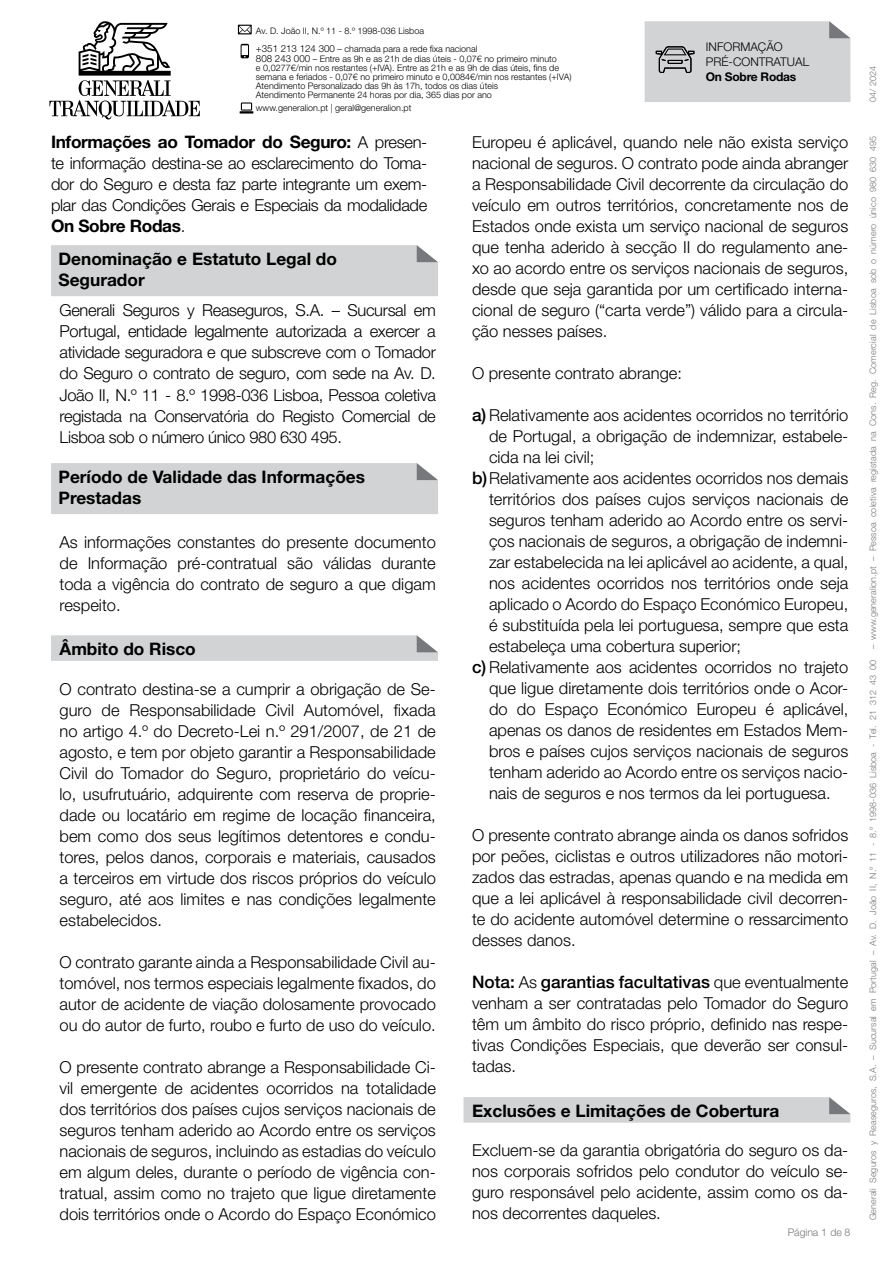
<style>
.page{position:relative;width:893px;height:1263px;background:#fff}
.page>*{position:absolute;margin:0;border:0;box-sizing:border-box;transform-origin:0 0}
.t1{font:700 17.25px/21px "Helvetica Neue LT Std";color:#000}
.t2{font:700 17.25px "Helvetica Neue LT Std";letter-spacing:-.02em;color:#000}
.t3{font:500 17.25px "Helvetica Neue LT Std";color:#000}
.t4{font:300 16.5px/21px "Helvetica Neue LT Std";color:#000;text-align:justify}
.t5{font:300 12px/15px "Helvetica Neue LT Std";color:#000}
.t6{font:700 12px "Helvetica Neue LT Std";letter-spacing:-.02em;color:#000}
.t7{font:300 10.5px "Helvetica Neue LT Std";letter-spacing:-.005em;color:#77787b}
.t8{font:300 9px/9px "Helvetica Neue LT Std";color:#000}
.t9{font:300 9px "Helvetica Neue LT Std";letter-spacing:.01em;color:#77787b}
.s1{font-size:9.75px}
.s2{font-weight:300;font-size:16.5px}
.s3{font-weight:500;font-size:17.25px}
</style>
<div class="page">
<svg style="left:240px;top:102px;width:13px;height:12px"></svg>
<svg style="left:241px;top:44px;width:8px;height:14px"></svg>
<svg style="left:238px;top:25px;width:14px;height:9px"></svg>
<div style="left:645px;top:21px;width:205px;height:81px;background:#d1d3d4"></div>
<svg style="left:49px;top:21px;width:151px;height:98px"></svg>
<svg style="left:51px;top:635px;width:387px;height:26px;background:#d1d2d3"></svg>
<svg style="left:463px;top:1097px;width:387px;height:26px;background:#d1d2d3"></svg>
<div style="left:51px;top:245px;width:387px;height:51px;background:#d1d3d4"></div>
<div style="left:51px;top:463px;width:387px;height:51px;background:#d1d3d4"></div>
<p class="t8" style="left:256px;top:22px;width:223px;line-height:18px">Av. D. João II, N.º 11 - 8.º 1998-036 Lisboa<br><span class="s1">+351 213 124 300</span> – chamada para a rede fixa nacional</p>
<p class="t8" style="left:256px;top:54px;width:317px"><span class="s1">808 243 000</span> – Entre as 9h e as 21h de dias úteis - 0,07€ no primeiro minuto<br>e 0,0277€/min nos restantes (+IVA). Entre as 21h e as 9h de dias úteis, fins de semana e feriados - 0,07€ no primeiro minuto e 0,0084€/min nos restantes (+IVA)<br>Atendimento Personalizado das 9h às 17h, todos os dias úteis<br>Atendimento Permanente 24 horas por dia, 365 dias por ano</p>
<p class="t8" style="left:256px;top:103px;width:157px">www.generalion.pt | geral@generalion.pt</p>
<p class="t5" style="left:706px;top:39px;width:105px">INFORMAÇÃO<br>PRÉ-CONTRATUAL</p>
<p class="t6" style="left:706px;top:69px;width:92px">On Sobre Rodas</p>
<p class="t2" style="left:51px;top:132px;width:378px">Informações ao Tomador do Seguro: <span class="s2">A presen-</span></p>
<p class="t4" style="left:51px;top:153px;width:378px">te informação destina-se ao esclarecimento do Toma&shy;dor do Seguro e desta faz parte integrante um exem&shy;plar das Condições Gerais e Especiais da modalidade</p>
<p class="t2" style="left:51px;top:216px;width:136px">On Sobre Rodas<span class="s2">.</span></p>
<p class="t1" style="left:59px;top:248px;width:280px">Denominação e Estatuto Legal do<br>Segurador</p>
<p class="t4" style="left:60px;top:300px;width:378px">Generali Seguros y Reaseguros, S.A. – Sucursal em Portugal, entidade legalmente autorizada a exercer a atividade seguradora e que subscreve com o Tomador do Seguro o contrato de seguro, com sede na Av. D.<br>João II, N.º 11 - 8.º 1998-036 Lisboa, Pessoa coletiva registada na Conservatória do Registo Comercial de Lisboa sob o número único 980 630 495.</p>
<p class="t1" style="left:59px;top:466px;width:308px">Período de Validade das Informações<br>Prestadas</p>
<p class="t4" style="left:60px;top:531px;width:378px">As informações constantes do presente documento de Informação pré-contratual são válidas durante toda a vigência do contrato de seguro a que digam respeito.</p>
<p class="t1" style="left:60px;top:638px;width:138px">Âmbito do Risco</p>
<p class="t4" style="left:60px;top:678px;width:378px">O contrato destina-se a cumprir a obrigação de Se&shy;guro de Responsabilidade Civil Automóvel, fixada no artigo 4.º do Decreto-Lei n.º 291/2007, de 21 de agosto, e tem por objeto garantir a Responsabilidade Civil do Tomador do Seguro, proprietário do veícu&shy;lo, usufrutuário, adquirente com reserva de proprie&shy;dade ou locatário em regime de locação financeira, bem como dos seus legítimos detentores e condu&shy;tores, pelos danos, corporais e materiais, causados a terceiros em virtude dos riscos próprios do veículo seguro, até aos limites e nas condições legalmente estabelecidos.</p>
<p class="t4" style="left:60px;top:951px;width:378px">O contrato garante ainda a Responsabilidade Civil au&shy;tomóvel, nos termos especiais legalmente fixados, do autor de acidente de viação dolosamente provocado ou do autor de furto, roubo e furto de uso do veículo.</p>
<p class="t4" style="left:60px;top:1056px;width:378px">O presente contrato abrange a Responsabilidade Ci&shy;vil emergente de acidentes ocorridos na totalidade dos territórios dos países cujos serviços nacionais de seguros tenham aderido ao Acordo entre os serviços nacionais de seguros, incluindo as estadias do veículo em algum deles, durante o período de vigência con&shy;tratual, assim como no trajeto que ligue diretamente dois territórios onde o Acordo do Espaço Económico</p>
<p class="t4" style="left:472px;top:131px;width:378px">Europeu é aplicável, quando nele não exista serviço nacional de seguros. O contrato pode ainda abranger a Responsabilidade Civil decorrente da circulação do veículo em outros territórios, concretamente nos de Estados onde exista um serviço nacional de seguros que tenha aderido à secção II do regulamento ane&shy;xo ao acordo entre os serviços nacionais de seguros, desde que seja garantida por um certificado interna&shy;cional de seguro (“carta verde”) válido para a circula&shy;ção nesses países.</p>
<p class="t4" style="left:472px;top:362px;width:212px">O presente contrato abrange:</p>
<p class="t4" style="left:472px;top:404px;width:378px"><span class="s3">a)</span> Relativamente aos acidentes ocorridos no território</p>
<p class="t4" style="left:489px;top:425px;width:361px">de Portugal, a obrigação de indemnizar, estabele-</p>
<p class="t4" style="left:489px;top:446px;width:107px">cida na lei civil;</p>
<p class="t4" style="left:472px;top:467px;width:378px"><span class="s3">b)</span>Relativamente aos acidentes ocorridos nos demais</p>
<p class="t4" style="left:489px;top:488px;width:361px">territórios dos países cujos serviços nacionais de</p>
<p class="t4" style="left:489px;top:509px;width:361px">seguros tenham aderido ao Acordo entre os servi-</p>
<p class="t4" style="left:489px;top:530px;width:361px">ços nacionais de seguros, a obrigação de indemni-</p>
<p class="t4" style="left:489px;top:551px;width:361px">zar estabelecida na lei aplicável ao acidente, a qual,</p>
<p class="t4" style="left:489px;top:572px;width:361px">nos acidentes ocorridos nos territórios onde seja</p>
<p class="t4" style="left:489px;top:593px;width:361px">aplicado o Acordo do Espaço Económico Europeu,</p>
<p class="t4" style="left:489px;top:614px;width:361px">é substituída pela lei portuguesa, sempre que esta</p>
<p class="t4" style="left:489px;top:635px;width:254px">estabeleça uma cobertura superior;</p>
<p class="t4" style="left:472px;top:656px;width:378px"><span class="s3">c)</span> Relativamente aos acidentes ocorridos no trajeto</p>
<p class="t4" style="left:489px;top:677px;width:361px">que ligue diretamente dois territórios onde o Acor-</p>
<p class="t4" style="left:489px;top:698px;width:361px">do do Espaço Económico Europeu é aplicável,</p>
<p class="t4" style="left:489px;top:719px;width:361px">apenas os danos de residentes em Estados Mem-</p>
<p class="t4" style="left:489px;top:740px;width:361px">bros e países cujos serviços nacionais de seguros</p>
<p class="t4" style="left:489px;top:761px;width:361px">tenham aderido ao Acordo entre os serviços nacio-</p>
<p class="t4" style="left:489px;top:782px;width:343px">nais de seguros e nos termos da lei portuguesa.</p>
<p class="t4" style="left:472px;top:824px;width:378px">O presente contrato abrange ainda os danos sofridos por peões, ciclistas e outros utilizadores não motori&shy;zados das estradas, apenas quando e na medida em que a lei aplicável à responsabilidade civil decorren&shy;te do acidente automóvel determine o ressarcimento desses danos.</p>
<p class="t3" style="left:472px;top:971px;width:378px">Nota: <span class="s2">As</span> garantias facultativas <span class="s2">que eventualmente</span></p>
<p class="t4" style="left:472px;top:992px;width:378px">venham a ser contratadas pelo Tomador do Seguro têm um âmbito do risco próprio, definido nas respe&shy;tivas Condições Especiais, que deverão ser consul&shy;tadas.</p>
<p class="t1" style="left:472px;top:1100px;width:309px">Exclusões e Limitações de Cobertura</p>
<p class="t4" style="left:472px;top:1139px;width:378px">Excluem-se da garantia obrigatória do seguro os da&shy;nos corporais sofridos pelo condutor do veículo se&shy;guro responsável pelo acidente, assim como os da&shy;nos decorrentes daqueles.</p>
<p class="t7" style="left:788px;top:1226px;width:64px">Página 1 de 8</p>
<p class="t9" style="left:867px;top:102px;width:38px;rotate:-90deg">04/ 2024</p>
<p class="t9" style="left:867px;top:1220px;width:1086px;rotate:-90deg">Generali Seguros y Reaseguros, S.A. – Sucursal em Portugal – Av. D. João II, N.º 11 - 8.º 1998-036 Lisboa - Tel. 21 312 43 00 – www.generalion.pt – Pessoa coletiva registada na Cons. Reg. Comercial de Lisboa sob o número único 980 630 495</p>
</div>
